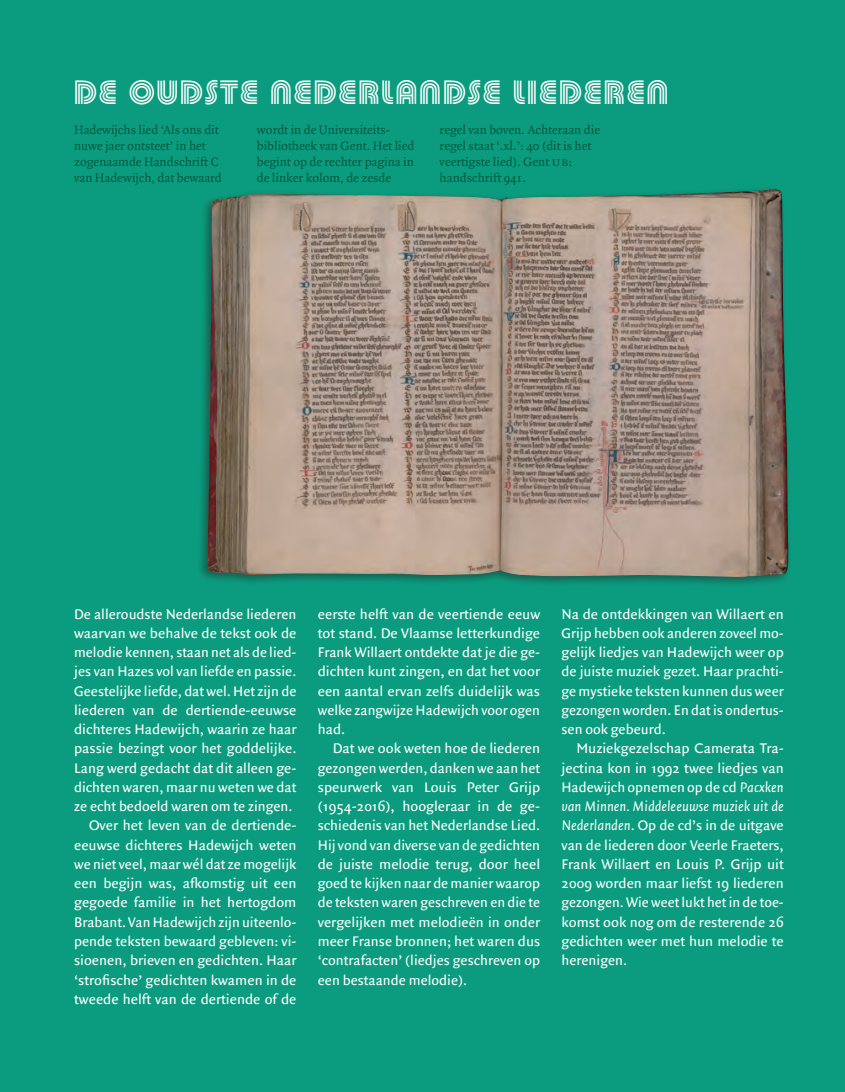
<style>
.page{position:relative;width:845px;height:1092px;background:#0b9c7f}
.page>*{position:absolute;margin:0;border:0;box-sizing:border-box;transform-origin:0 0}
.kop_kadertekst{font:35px "Pump Tri D";letter-spacing:.065em;color:#fff}
.kaderteksten{font:14.88px/19.2px "Quadraat Sans OT";color:#fff;text-align:justify}
.kaderteksten_NI{font:14.88px/19.2px "Quadraat Sans OT";color:#fff;text-align:justify}
.bijschriften{font:13.12px/15.8px "Quadraat";color:#00583f}
.s1{font-family:"Quadraat Small Caps"}
.s2{font-style:italic}
</style>
<div class="page">
<div style="left:196px;top:185px;width:596px;height:402px;background:#231f20;opacity:.5"></div>
<img style="left:207px;top:189px;width:582px;height:388px">
<p class="kop_kadertekst" style="left:74px;top:72px;width:595px">DE OUDSTE NEDERLANDSE LIEDEREN</p>
<p class="bijschriften" style="left:74px;top:123px;width:149px">Hadewijchs lied ‘Als ons dit nuwe jaer ontsteet’ in het zogenaamde Handschrift C van Hadewijch, dat bewaard</p>
<p class="bijschriften" style="left:257px;top:123px;width:159px">wordt in de Universiteits&shy;bibliotheek van Gent. Het lied begint op de rechter pagina in de linker kolom, de zesde</p>
<p class="bijschriften" style="left:439px;top:123px;width:162px">regel van boven. Achteraan die regel staat ‘.xl.’: 40 (dit is het veertigste lied). Gent <span class="s1">ub</span>: handschrift 941.</p>
<p class="kaderteksten_NI" style="left:74px;top:604px;width:224px">De alleroudste Nederlandse liederen waarvan we behalve de tekst ook de melodie kennen, staan net als de lied&shy;jes van Hazes vol van liefde en passie.<br>Geestelijke liefde, dat wel. Het zijn de liederen van de dertiende-eeuwse dichteres Hadewijch, waarin ze haar passie bezingt voor het goddelijke.<br>Lang werd gedacht dat dit alleen ge&shy;dichten waren, maar nu weten we dat ze echt bedoeld waren om te zingen.</p>
<p class="kaderteksten" style="left:74px;top:816px;width:224px;text-indent:15px">Over het leven van de dertiende&shy;eeuwse dichteres Hadewijch weten we niet veel, maar wél dat ze mogelijk een begijn was, afkomstig uit een gegoede familie in het hertogdom Brabant. Van Hadewijch zijn uiteenlo&shy;pende teksten bewaard gebleven: vi&shy;sioenen, brieven en gedichten. Haar ‘strofische’ gedichten kwamen in de tweede helft van de dertiende of de</p>
<p class="kaderteksten" style="left:318px;top:604px;width:224px">eerste helft van de veertiende eeuw tot stand. De Vlaamse letterkundige Frank Willaert ontdekte dat je die ge&shy;dichten kunt zingen, en dat het voor een aantal ervan zelfs duidelijk was welke zangwijze Hadewijch voor ogen had.</p>
<p class="kaderteksten" style="left:318px;top:739px;width:224px;text-indent:15px">Dat we ook weten hoe de liederen gezongen werden, danken we aan het speurwerk van Louis Peter Grijp (1954-2016), hoogleraar in de ge&shy;schiedenis van het Nederlandse Lied.<br>Hij vond van diverse van de gedichten de juiste melodie terug, door heel goed te kijken naar de manier waarop de teksten waren geschreven en die te vergelijken met melodieën in onder meer Franse bronnen; het waren dus ‘contrafacten’ (liedjes geschreven op een bestaande melodie).</p>
<p class="kaderteksten_NI" style="left:561px;top:604px;width:224px">Na de ontdekkingen van Willaert en Grijp hebben ook anderen zoveel mo&shy;gelijk liedjes van Hadewijch weer op de juiste muziek gezet. Haar prachti&shy;ge mystieke teksten kunnen dus weer gezongen worden. En dat is ondertus&shy;sen ook gebeurd.</p>
<p class="kaderteksten" style="left:561px;top:739px;width:224px;text-indent:15px">Muziekgezelschap Camerata Tra&shy;jectina kon in 1992 twee liedjes van Hadewijch opnemen op de cd <span class="s2">Pacxken van Minnen. Middeleeuwse muziek uit de Nederlanden</span>. Op de cd’s in de uitgave van de liederen door Veerle Fraeters, Frank Willaert en Louis P. Grijp uit 2009 worden maar liefst 19 liederen gezongen. Wie weet lukt het in de toe&shy;komst ook nog om de resterende 26 gedichten weer met hun melodie te herenigen.</p>
</div>
